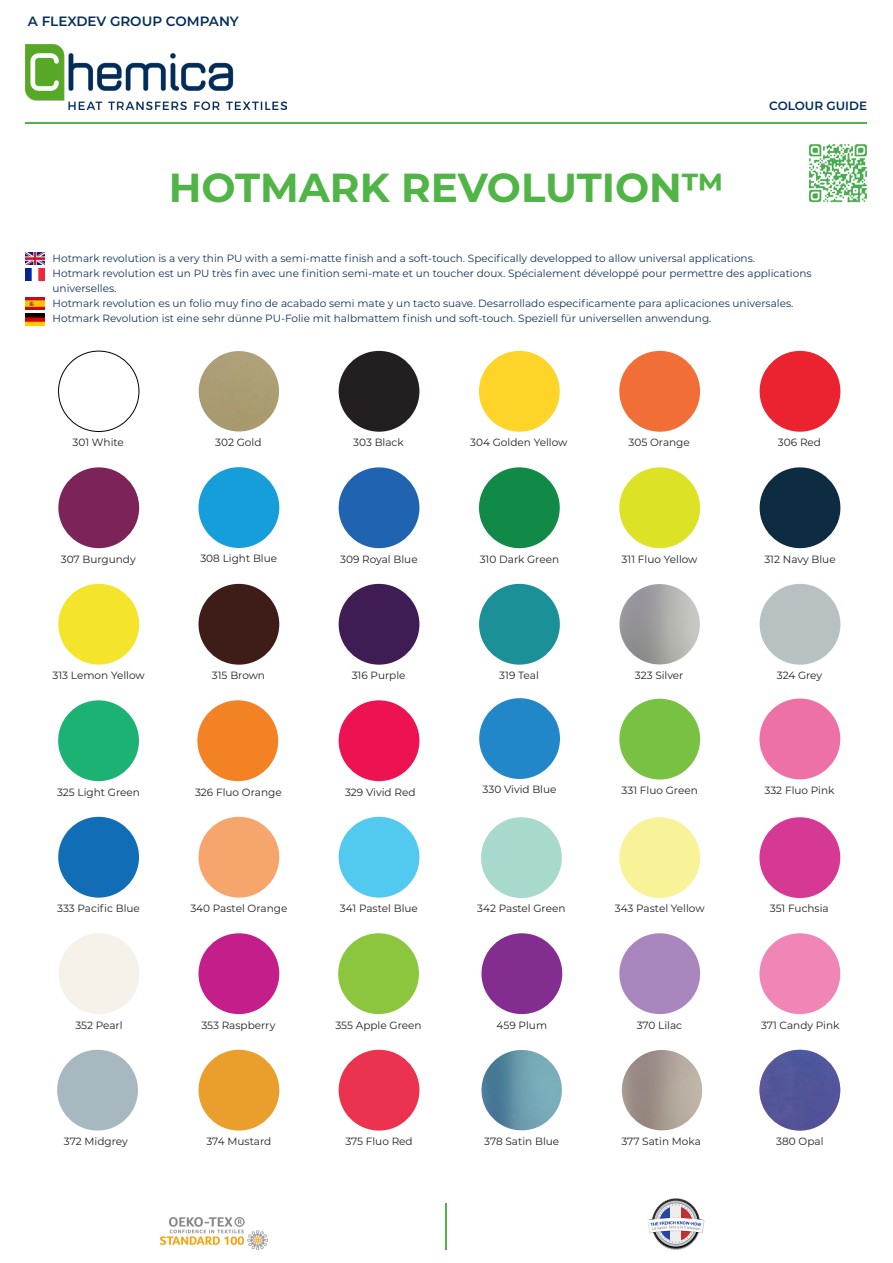
<style>
.page{position:relative;width:893px;height:1263px;background:#fff}
.page>*{position:absolute;margin:0;border:0;box-sizing:border-box;transform-origin:0 0}
.t1{font:700 40.5px "Montserrat";color:#51b447}
.t2{font:600 13.5px "Montserrat";color:#032d5a}
.t3{font:600 12px "Montserrat";color:#002a5b}
.t4{font:10.5px/15px "Montserrat";color:#113358}
.REF_PRODUITS{font:10.5px "Montserrat";color:#231f20}
</style>
<div class="page">
<img style="left:26px;top:45px;width:260px;height:64px">
<hr style="left:26px;top:122px;width:841px;height:2px;background:#51b447">
<img style="left:808px;top:144px;width:60px;height:59px">
<div style="left:339px;top:351px;width:80px;height:81px;background:#231f20;border-radius:50%"></div>
<div style="left:58px;top:351px;width:81px;height:81px;border:1px solid #000;border-radius:50%"></div>
<div style="left:57px;top:1050px;width:81px;height:80px;background:#a8b8c1;border-radius:50%"></div>
<div style="left:58px;top:584px;width:81px;height:81px;background:#f4e52c;border-radius:50%"></div>
<div style="left:479px;top:351px;width:81px;height:81px;background:#ffd429;border-radius:50%"></div>
<div style="left:619px;top:351px;width:81px;height:81px;background:#f26e37;border-radius:50%"></div>
<div style="left:339px;top:700px;width:80px;height:81px;background:#ed1352;border-radius:50%"></div>
<div style="left:760px;top:351px;width:80px;height:81px;background:#eb2230;border-radius:50%"></div>
<div style="left:759px;top:933px;width:81px;height:81px;background:#ef86b6;border-radius:50%"></div>
<div style="left:759px;top:817px;width:81px;height:81px;background:#d63994;border-radius:50%"></div>
<div style="left:198px;top:933px;width:81px;height:81px;background:#c31e8a;border-radius:50%"></div>
<div style="left:619px;top:933px;width:81px;height:81px;background:#a987be;border-radius:50%"></div>
<div style="left:481px;top:933px;width:81px;height:81px;background:#822d8f;border-radius:50%"></div>
<div style="left:58px;top:467px;width:81px;height:81px;background:#7c235a;border-radius:50%"></div>
<div style="left:339px;top:584px;width:80px;height:81px;background:#3f1c53;border-radius:50%"></div>
<div style="left:339px;top:817px;width:80px;height:81px;background:#52c9ee;border-radius:50%"></div>
<div style="left:198px;top:467px;width:81px;height:81px;background:#159eda;border-radius:50%"></div>
<div style="left:339px;top:467px;width:80px;height:81px;background:#2064b1;border-radius:50%"></div>
<div style="left:58px;top:817px;width:81px;height:81px;background:#126db7;border-radius:50%"></div>
<div style="left:760px;top:467px;width:80px;height:81px;background:#0d2c41;border-radius:50%"></div>
<div style="left:481px;top:817px;width:81px;height:81px;background:#a7dacd;border-radius:50%"></div>
<div style="left:58px;top:700px;width:81px;height:81px;background:#1cb274;border-radius:50%"></div>
<div style="left:479px;top:467px;width:81px;height:81px;background:#118947;border-radius:50%"></div>
<div style="left:338px;top:933px;width:81px;height:81px;background:#8bc63e;border-radius:50%"></div>
<div style="left:198px;top:584px;width:81px;height:81px;background:#3e1d18;border-radius:50%"></div>
<div style="left:619px;top:467px;width:81px;height:81px;background:#dde227;border-radius:50%"></div>
<div style="left:197px;top:700px;width:81px;height:81px;background:#f28224;border-radius:50%"></div>
<div style="left:199px;top:351px;width:80px;height:80px;background:#ab9d72;border-radius:40px"></div>
<div style="left:760px;top:584px;width:80px;height:81px;background:#b9c0c1;border-radius:50%"></div>
<div style="left:479px;top:584px;width:81px;height:81px;background:#1c9099;border-radius:50%"></div>
<img style="left:619px;top:584px;width:81px;height:80px;border-radius:40px">
<img style="left:622px;top:1050px;width:80px;height:80px;border-radius:40px">
<img style="left:481px;top:1050px;width:81px;height:80px;border-radius:40px">
<div style="left:479px;top:698px;width:81px;height:81px;background:#2287c8;border-radius:50%"></div>
<div style="left:619px;top:699px;width:81px;height:80px;background:#79c142;border-radius:50%"></div>
<div style="left:759px;top:698px;width:81px;height:81px;background:#ee71a6;border-radius:50%"></div>
<div style="left:198px;top:817px;width:81px;height:81px;background:#f6a56c;border-radius:50%"></div>
<div style="left:619px;top:817px;width:81px;height:81px;background:#f8f398;border-radius:50%"></div>
<div style="left:59px;top:933px;width:80px;height:81px;background:#f6f1e9;border-radius:50%"></div>
<div style="left:198px;top:1050px;width:81px;height:80px;background:#ea9f2d;border-radius:50%"></div>
<div style="left:339px;top:1050px;width:80px;height:80px;background:#eb324e;border-radius:50%"></div>
<div style="left:759px;top:1050px;width:81px;height:80px;background:#52559a;border-radius:40px"></div>
<img style="left:26px;top:269px;width:18px;height:12px">
<img style="left:26px;top:314px;width:19px;height:12px">
<img style="left:26px;top:298px;width:19px;height:11px">
<img style="left:26px;top:253px;width:18px;height:12px">
<img style="left:670px;top:1249px;width:12px;height:1px">
<svg style="left:648px;top:1198px;width:56px;height:51px"></svg>
<img style="left:161px;top:1217px;width:107px;height:32px">
<hr style="left:446px;top:1204px;width:1px;height:46px;background:#51b447">
<p class="t2" style="left:28px;top:11px;width:213px">A FLEXDEV GROUP COMPANY</p>
<p class="t1" style="left:169px;top:159px;width:557px">HOTMARK REVOLUTION™</p>
<p class="t3" style="left:769px;top:97px;width:99px">COLOUR GUIDE</p>
<p class="t4" style="left:53px;top:251px;width:704px">Hotmark revolution is a very thin PU with a semi-matte finish and a soft-touch. Specifically developped to allow universal applications.</p>
<p class="t4" style="left:53px;top:266px;width:760px">Hotmark revolution est un PU très fin avec une finition semi-mate et un toucher doux. Spécialement développé pour permettre des applications universelles.</p>
<p class="t4" style="left:53px;top:296px;width:742px">Hotmark revolution es un folio muy fino de acabado semi mate y un tacto suave. Desarrollado especificamente para aplicaciones universales.</p>
<p class="t4" style="left:53px;top:311px;width:660px">Hotmark Revolution ist eine sehr dünne PU-Folie mit halbmattem finish und soft-touch. Speziell für universellen anwendung.</p>
<p class="REF_PRODUITS" style="left:215px;top:435px;width:48px">302 Gold</p>
<p class="REF_PRODUITS" style="left:73px;top:435px;width:53px">301 White</p>
<p class="REF_PRODUITS" style="left:353px;top:435px;width:52px">303 Black</p>
<p class="REF_PRODUITS" style="left:470px;top:435px;width:99px">304 Golden Yellow</p>
<p class="REF_PRODUITS" style="left:628px;top:435px;width:63px">305 Orange</p>
<p class="REF_PRODUITS" style="left:778px;top:435px;width:45px">306 Red</p>
<p class="REF_PRODUITS" style="left:61px;top:552px;width:76px">307 Burgundy</p>
<p class="REF_PRODUITS" style="left:200px;top:551px;width:78px">308 Light Blue</p>
<p class="REF_PRODUITS" style="left:340px;top:552px;width:79px">309 Royal Blue</p>
<p class="REF_PRODUITS" style="left:480px;top:552px;width:81px">310 Dark Green</p>
<p class="REF_PRODUITS" style="left:622px;top:552px;width:77px">311 Fluo Yellow</p>
<p class="REF_PRODUITS" style="left:764px;top:552px;width:73px">312 Navy Blue</p>
<p class="REF_PRODUITS" style="left:53px;top:668px;width:94px">313 Lemon Yellow</p>
<p class="REF_PRODUITS" style="left:212px;top:668px;width:55px">315 Brown</p>
<p class="REF_PRODUITS" style="left:352px;top:668px;width:55px">316 Purple</p>
<p class="REF_PRODUITS" style="left:499px;top:668px;width:41px">319 Teal</p>
<p class="REF_PRODUITS" style="left:635px;top:668px;width:50px">323 Silver</p>
<p class="REF_PRODUITS" style="left:777px;top:668px;width:47px">324 Grey</p>
<p class="REF_PRODUITS" style="left:57px;top:785px;width:84px">325 Light Green</p>
<p class="REF_PRODUITS" style="left:195px;top:785px;width:88px">326 Fluo Orange</p>
<p class="REF_PRODUITS" style="left:345px;top:785px;width:72px">329 Vivid Red</p>
<p class="REF_PRODUITS" style="left:482px;top:782px;width:75px">330 Vivid Blue</p>
<p class="REF_PRODUITS" style="left:622px;top:783px;width:78px">331 Fluo Green</p>
<p class="REF_PRODUITS" style="left:765px;top:783px;width:71px">332 Fluo Pink</p>
<p class="REF_PRODUITS" style="left:57px;top:901px;width:84px">333 Pacific Blue</p>
<p class="REF_PRODUITS" style="left:190px;top:901px;width:99px">340 Pastel Orange</p>
<p class="REF_PRODUITS" style="left:615px;top:901px;width:91px">343 Pastel Yellow</p>
<p class="REF_PRODUITS" style="left:340px;top:901px;width:79px">341 Pastel Blue</p>
<p class="REF_PRODUITS" style="left:477px;top:901px;width:90px">342 Pastel Green</p>
<p class="REF_PRODUITS" style="left:770px;top:901px;width:60px">351 Fuchsia</p>
<p class="REF_PRODUITS" style="left:75px;top:1017px;width:49px">352 Pearl</p>
<p class="REF_PRODUITS" style="left:201px;top:1017px;width:76px">353 Raspberry</p>
<p class="REF_PRODUITS" style="left:497px;top:1017px;width:52px">459 Plum</p>
<p class="REF_PRODUITS" style="left:637px;top:1017px;width:47px">370 Lilac</p>
<p class="REF_PRODUITS" style="left:335px;top:1017px;width:88px">355 Apple Green</p>
<p class="REF_PRODUITS" style="left:761px;top:1017px;width:80px">371 Candy Pink</p>
<p class="REF_PRODUITS" style="left:64px;top:1134px;width:65px">372 Midgrey</p>
<p class="REF_PRODUITS" style="left:484px;top:1134px;width:76px">378 Satin Blue</p>
<p class="REF_PRODUITS" style="left:621px;top:1134px;width:81px">377 Satin Moka</p>
<p class="REF_PRODUITS" style="left:206px;top:1134px;width:66px">374 Mustard</p>
<p class="REF_PRODUITS" style="left:345px;top:1134px;width:69px">375 Fluo Red</p>
<p class="REF_PRODUITS" style="left:776px;top:1134px;width:49px">380 Opal</p>
</div>
